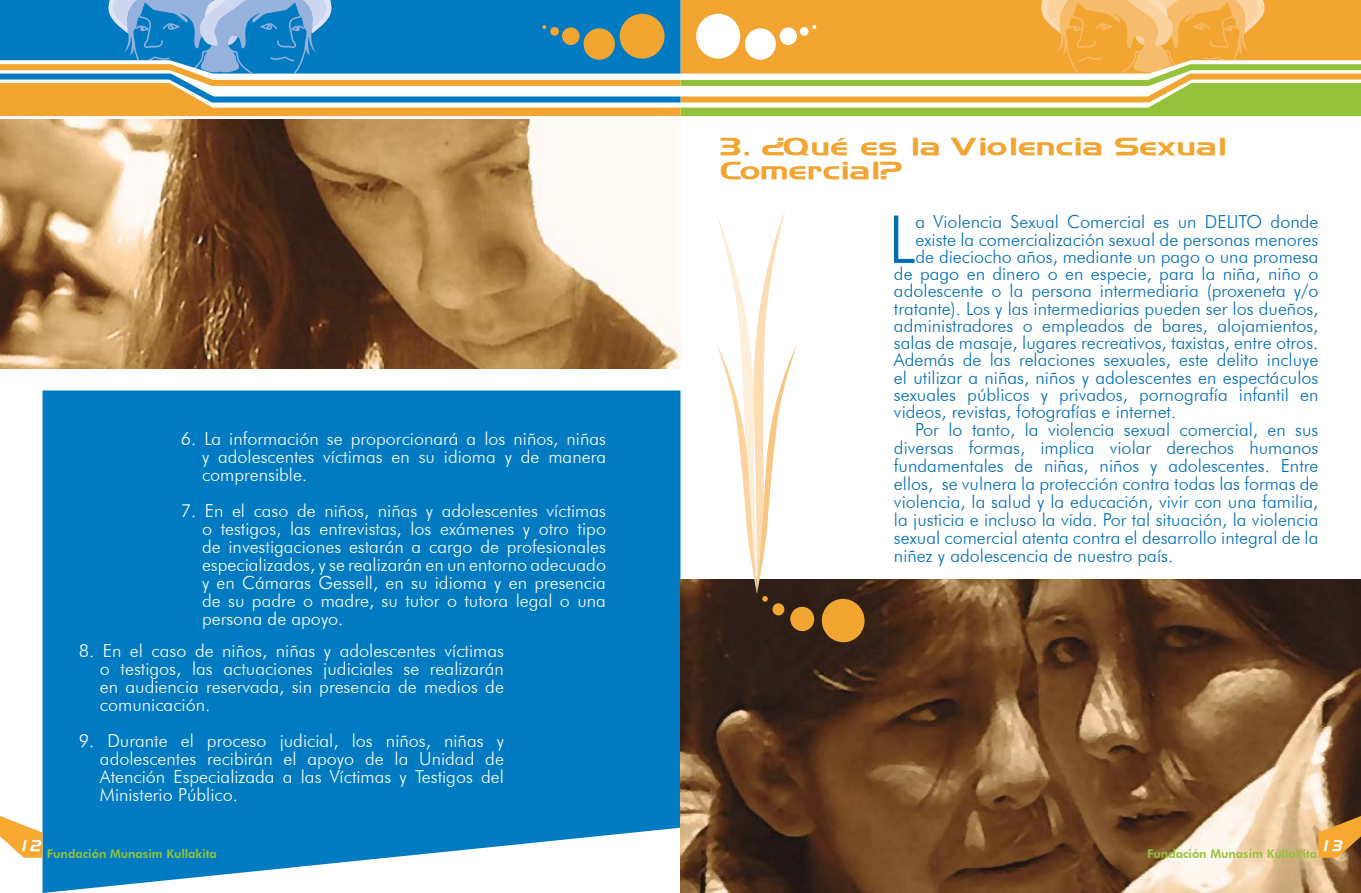
<style>
.page{position:relative;width:1361px;height:893px;background:#fff}
.page>*{position:absolute;margin:0;border:0;box-sizing:border-box;transform-origin:0 0}
.t1{font:300 66.3px "Futura BT";color:#006eb7}
.t2{font:24px/24px "Aero Extended Regular SWFTE Regular SWFTE";color:#f2a531}
.t3{font:300 18px "Futura BT";color:#006eb7}
.t4{font:300 18px/18px "Futura BT";color:#fff;text-align:justify}
.t5{font:15px "Aero Italic SWFTE";color:#fff}
.t6{font:800 12px "Futura BT";color:#95c23b}
</style>
<div class="page">
<svg style="left:0;top:0;width:1361px;height:116px"></svg>
<div style="left:43px;top:390px;width:637px;height:503px;background:#007bc2"></div>
<img style="left:1px;top:119px;width:679px;height:249px">
<img style="left:680px;top:580px;width:680px;height:313px">
<svg style="left:715px;top:211px;width:151px;height:433px"></svg>
<svg style="left:1318px;top:816px;width:43px;height:42px;background:#d0923a"></svg>
<svg style="left:0;top:813px;width:43px;height:45px"></svg>
<p class="t4" style="left:202px;top:430px;width:405px;text-indent:-21px">6. La información se proporcionará a los niños, niñas y adolescentes víctimas en su idioma y de manera comprensible.</p>
<p class="t4" style="left:202px;top:502px;width:405px;text-indent:-21px">7. En el caso de niños, niñas y adolescentes víctimas o testigos, las entrevistas, los exámenes y otro tipo de investigaciones estarán a cargo de profesionales especializados, y se realizarán en un entorno adecuado y en Cámaras Gessell, en su idioma y en presencia de su padre o madre, su tutor o tutora legal o una persona de apoyo.</p>
<p class="t4" style="left:100px;top:642px;width:405px;text-indent:-21px">8. En el caso de niños, niñas y adolescentes víctimas o testigos, las actuaciones judiciales se realizarán en audiencia reservada, sin presencia de medios de comunicación.</p>
<p class="t4" style="left:100px;top:732px;width:405px;text-indent:-21px">9. Durante el proceso judicial, los niños, niñas y adolescentes recibirán el apoyo de la Unidad de Atención Especializada a las Víctimas y Testigos del Ministerio Público.</p>
<p class="t5" style="left:18px;top:837px;width:25px">12</p>
<p class="t6" style="left:47px;top:846px;width:172px">Fundación Munasim Kullakita</p>
<h2 class="t2" style="left:723px;top:134px;width:508px">3. ¿Qué es la Violencia Sexual<br>Comercial?</h2>
<h1 class="t1" style="left:888px;top:199px;width:29px">L</h1>
<p class="t3" style="left:915px;top:211px;width:404px">a Violencia Sexual Comercial es un DELITO donde</p>
<p class="t3" style="left:915px;top:228px;width:404px">existe la comercialización sexual de personas menores</p>
<p class="t3" style="left:915px;top:246px;width:404px">de dieciocho años, mediante un pago o una promesa</p>
<p class="t3" style="left:894px;top:263px;width:426px">de pago en dinero o en especie, para la niña, niño o</p>
<p class="t3" style="left:894px;top:280px;width:426px">adolescente o la persona intermediaria (proxeneta y/o</p>
<p class="t3" style="left:894px;top:297px;width:426px">tratante). Los y las intermediarias pueden ser los dueños,</p>
<p class="t3" style="left:894px;top:315px;width:426px">administradores o empleados de bares, alojamientos,</p>
<p class="t3" style="left:894px;top:332px;width:426px">salas de masaje, lugares recreativos, taxistas, entre otros.</p>
<p class="t3" style="left:894px;top:349px;width:426px">Además de las relaciones sexuales, este delito incluye</p>
<p class="t3" style="left:894px;top:366px;width:426px">el utilizar a niñas, niños y adolescentes en espectáculos</p>
<p class="t3" style="left:894px;top:384px;width:426px">sexuales públicos y privados, pornografía infantil en</p>
<p class="t3" style="left:894px;top:401px;width:284px">videos, revistas, fotografías e internet.</p>
<p class="t3" style="left:915px;top:419px;width:405px">Por lo tanto, la violencia sexual comercial, en sus</p>
<p class="t3" style="left:894px;top:437px;width:426px">diversas formas, implica violar derechos humanos</p>
<p class="t3" style="left:894px;top:455px;width:426px">fundamentales de niñas, niños y adolescentes. Entre</p>
<p class="t3" style="left:894px;top:473px;width:426px">ellos, se vulnera la protección contra todas las formas de</p>
<p class="t3" style="left:894px;top:491px;width:426px">violencia, la salud y la educación, vivir con una familia,</p>
<p class="t3" style="left:894px;top:509px;width:426px">la justicia e incluso la vida. Por tal situación, la violencia</p>
<p class="t3" style="left:894px;top:527px;width:426px">sexual comercial atenta contra el desarrollo integral de la</p>
<p class="t3" style="left:894px;top:545px;width:281px">niñez y adolescencia de nuestro país.</p>
<p class="t6" style="left:1147px;top:846px;width:198px">Fundación Munasim Kullakita <sup>13</sup></p>
</div>
